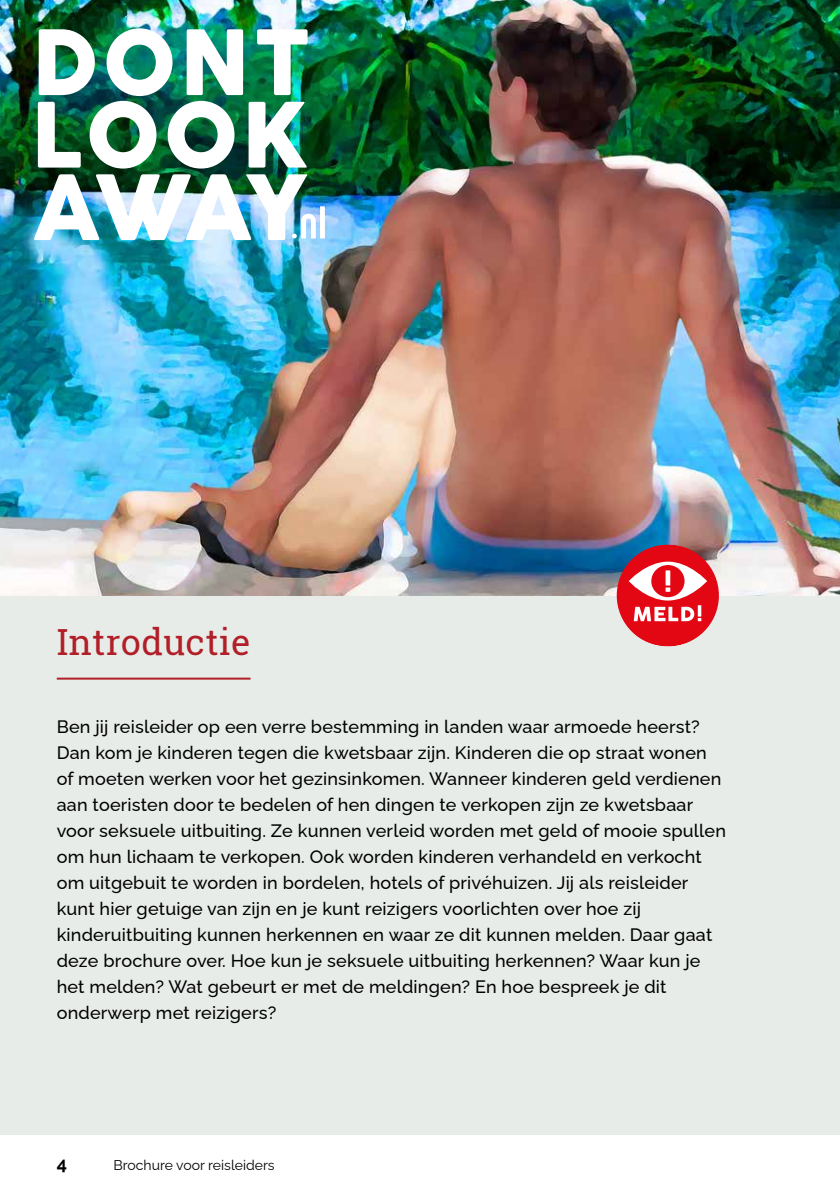
<style>
.page{position:relative;width:840px;height:1191px;background:#fff}
.page>*{position:absolute;margin:0;border:0;box-sizing:border-box;transform-origin:0 0}
.t1{font:36px "Roboto Slab";letter-spacing:.01em;color:#b11f28}
.t2{font:500 18px/26px "Raleway";letter-spacing:.01em;color:#000}
.t3{font:700 18px "Raleway";color:#000}
.t4{font:14px "Raleway";color:#000}
</style>
<div class="page">
<div style="left:0;top:0;width:839px;height:1134px;background:#e8ece9"></div>
<img style="left:0;top:0;width:839px;height:595px">
<hr style="left:57px;top:677px;width:193px;height:2px;background:#b11f28">
<svg style="left:616px;top:544px;width:102px;height:102px;background:#d75661"></svg>
<img style="left:28px;top:28px;width:297px;height:212px">
<h1 class="t1" style="left:57px;top:617px;width:195px">Introductie</h1>
<p class="t2" style="left:57px;top:711px;width:670px">Ben jij reisleider op een verre bestemming in landen waar armoede heerst?<br>Dan kom je kinderen tegen die kwetsbaar zijn. Kinderen die op straat wonen of moeten werken voor het gezinsinkomen. Wanneer kinderen geld verdienen aan toeristen door te bedelen of hen dingen te verkopen zijn ze kwetsbaar voor seksuele uitbuiting. Ze kunnen verleid worden met geld of mooie spullen om hun lichaam te verkopen. Ook worden kinderen verhandeld en verkocht om uitgebuit te worden in bordelen, hotels of privéhuizen. Jij als reisleider kunt hier getuige van zijn en je kunt reizigers voorlichten over hoe zij kinderuitbuiting kunnen herkennen en waar ze dit kunnen melden. Daar gaat deze brochure over. Hoe kun je seksuele uitbuiting herkennen? Waar kun je het melden? Wat gebeurt er met de meldingen? En hoe bespreek je dit onderwerp met reizigers?</p>
<p class="t3" style="left:57px;top:1149px;width:12px">4</p>
<p class="t4" style="left:113px;top:1154px;width:163px">Brochure voor reisleiders</p>
</div>
